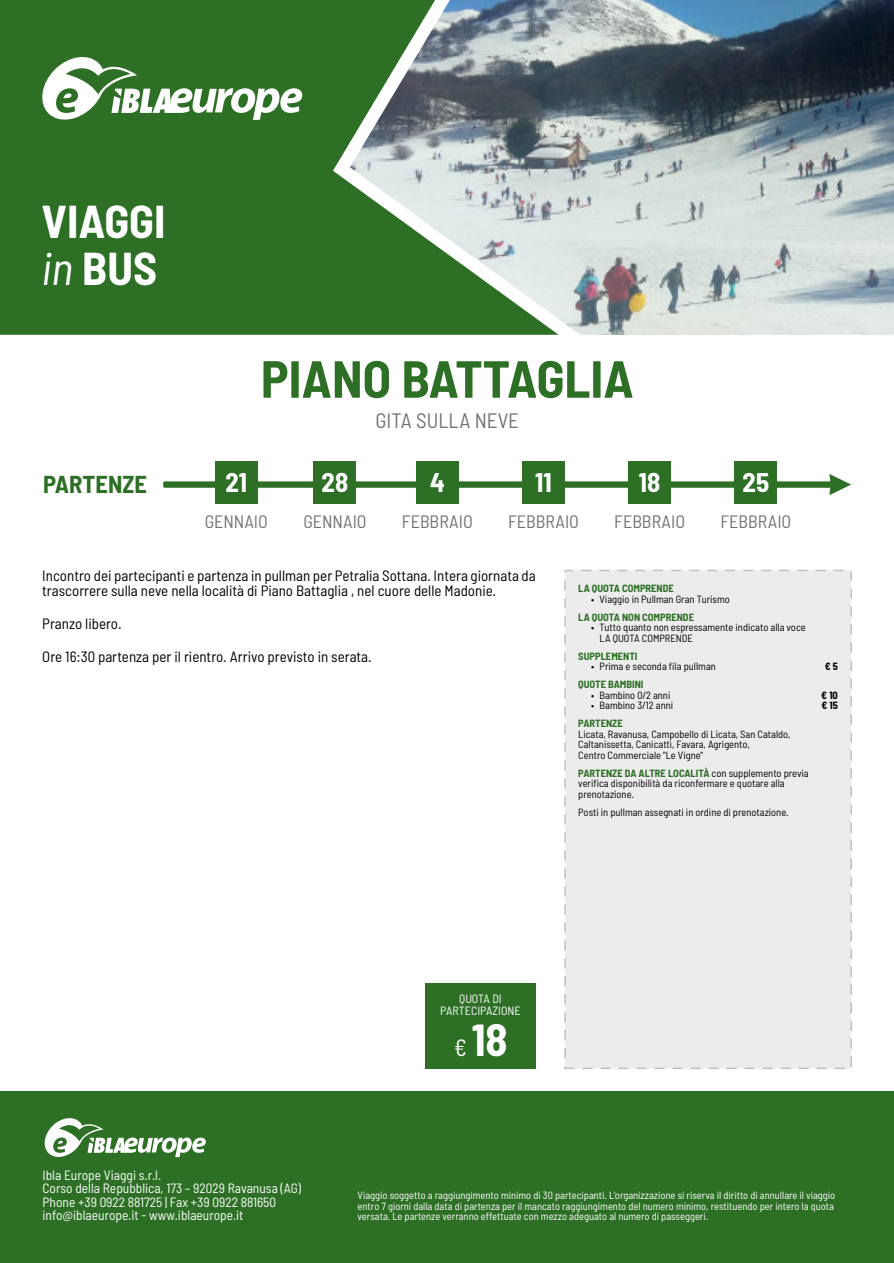
<style>
.page{position:relative;width:894px;height:1263px;background:#fff}
.page>*{position:absolute;margin:0;border:0;box-sizing:border-box;transform-origin:0 0}
.t1{font:700 semi-condensed 52.05px "Barlow";color:#2d6f25}
.t2{font:700 semi-condensed 46.2px/46.2px "Barlow";color:#fff}
.t3{font:700 semi-condensed 45px "Barlow";color:#fff}
.t4{font:700 semi-condensed 27px "Barlow";color:#fff}
.t5{font:700 semi-condensed 24.45px "Barlow";color:#2d6f25}
.t6{font:semi-condensed 20.85px "Barlow";color:#737373}
.t7{font:semi-condensed 18px "Barlow";color:#737373}
.t8{font:semi-condensed 15px/15px "Barlow";color:#000}
.t9{font:semi-condensed 13.5px/13.5px "Barlow";color:#fff}
.t10{font:semi-condensed 12px/12px "Barlow";color:#fff;text-align:center}
.t11{font:semi-condensed 10.5px/10.5px "Barlow";color:#000}
.t12{font:semi-condensed 10.5px/10.5px "Barlow";color:#fff}
.t13{font:700 semi-condensed 10.5px "Barlow";color:#2d6f25}
.t14{font:700 semi-condensed 10.5px "Barlow";color:#000}
.s1{font-weight:400;font-style:italic}
.s2{font-weight:700;color:#2d6f25}
.s3{font-weight:400;font-size:23.55px}
</style>
<div class="page">
<img style="left:597px;top:0;width:296px;height:335px">
<svg style="left:558px;top:0;width:39px;height:335px;background:#aeb6b7"></svg>
<svg style="left:0;top:0;width:558px;height:335px;background:#50824e"></svg>
<svg style="left:38px;top:53px;width:264px;height:71px"></svg>
<div style="left:163px;top:481px;width:670px;height:7px;background:#2d6f25;border-radius:2px"></div>
<svg style="left:829px;top:474px;width:21px;height:21px"></svg>
<div style="left:215px;top:462px;width:42px;height:42px;background:#2d6f25"></div>
<div style="left:314px;top:462px;width:42px;height:42px;background:#2d6f25"></div>
<div style="left:416px;top:462px;width:42px;height:42px;background:#2d6f25"></div>
<div style="left:522px;top:462px;width:42px;height:42px;background:#2d6f25"></div>
<div style="left:628px;top:462px;width:42px;height:42px;background:#2d6f25"></div>
<div style="left:734px;top:462px;width:42px;height:42px;background:#2d6f25"></div>
<div style="left:0;top:1092px;width:893px;height:171px;background:#2d6f25"></div>
<svg style="left:44px;top:1118px;width:162px;height:40px"></svg>
<div style="left:564px;top:570px;width:287px;height:499px;background:#ececec;border:2px dashed #c6bebe"></div>
<div style="left:425px;top:983px;width:110px;height:85px;background:#2d6f25"></div>
<h2 class="t2" style="left:41px;top:197px;width:125px">VIAGGI <span class="s1">in</span> BUS</h2>
<h3 class="t5" style="left:43px;top:469px;width:105px">PARTENZE</h3>
<h1 class="t1" style="left:261px;top:346px;width:374px">PIANO BATTAGLIA</h1>
<h3 class="t6" style="left:375px;top:407px;width:145px">GITA SULLA NEVE</h3>
<h3 class="t4" style="left:225px;top:465px;width:23px">21</h3>
<h3 class="t4" style="left:321px;top:465px;width:28px">28</h3>
<h3 class="t4" style="left:430px;top:465px;width:16px">4</h3>
<h3 class="t4" style="left:535px;top:465px;width:18px">11</h3>
<h3 class="t4" style="left:638px;top:465px;width:23px">18</h3>
<h3 class="t4" style="left:742px;top:465px;width:28px">25</h3>
<h3 class="t7" style="left:204px;top:510px;width:65px">GENNAIO</h3>
<h3 class="t7" style="left:303px;top:510px;width:65px">GENNAIO</h3>
<h3 class="t7" style="left:402px;top:510px;width:72px">FEBBRAIO</h3>
<h3 class="t7" style="left:508px;top:510px;width:72px">FEBBRAIO</h3>
<h3 class="t7" style="left:614px;top:510px;width:72px">FEBBRAIO</h3>
<h3 class="t7" style="left:720px;top:510px;width:72px">FEBBRAIO</h3>
<h3 class="t8" style="left:42px;top:567px;width:495px">Incontro dei partecipanti e partenza in pullman per Petralia Sottana. Intera giornata da trascorrere sulla neve nella località di Piano Battaglia , nel cuore delle Madonie.</h3>
<h3 class="t8" style="left:42px;top:615px;width:81px">Pranzo libero.</h3>
<h3 class="t8" style="left:42px;top:648px;width:331px">Ore 16:30 partenza per il rientro. Arrivo previsto in serata.</h3>
<p class="t13" style="left:578px;top:582px;width:97px">LA QUOTA COMPRENDE</p>
<p class="t11" style="left:591px;top:593px;width:140px">• Viaggio in Pullman Gran Turismo</p>
<p class="t13" style="left:578px;top:610px;width:117px">LA QUOTA NON COMPRENDE</p>
<p class="t11" style="left:599px;top:622px;width:208px;text-indent:-9px">• Tutto quanto non espressamente indicato alla voce<br>LA QUOTA COMPRENDE</p>
<p class="t13" style="left:578px;top:649px;width:61px">SUPPLEMENTI</p>
<p class="t11" style="left:591px;top:661px;width:126px">• Prima e seconda fila pullman</p>
<p class="t14" style="left:824px;top:660px;width:15px">€ 5</p>
<p class="t13" style="left:578px;top:678px;width:67px">QUOTE BAMBINI</p>
<p class="t11" style="left:591px;top:689px;width:81px">• Bambino 0/2 anni</p>
<p class="t14" style="left:821px;top:688px;width:18px">€ 10</p>
<p class="t11" style="left:591px;top:700px;width:84px">• Bambino 3/12 anni</p>
<p class="t14" style="left:821px;top:699px;width:18px">€ 15</p>
<p class="t13" style="left:578px;top:717px;width:46px">PARTENZE</p>
<p class="t11" style="left:578px;top:728px;width:214px">Licata, Ravanusa, Campobello di Licata, San Cataldo,<br>Caltanissetta, Canicattì, Favara, Agrigento,<br>Centro Commerciale "Le Vigne"</p>
<p class="t11" style="left:578px;top:767px;width:232px"><span class="s2">PARTENZE DA ALTRE LOCALITÀ</span> con supplemento previa verifica disponibilità da riconfermare e quotare alla prenotazione.</p>
<p class="t11" style="left:578px;top:806px;width:212px">Posti in pullman assegnati in ordine di prenotazione.</p>
<p class="t10" style="left:440px;top:992px;width:82px">QUOTA DI<br>PARTECIPAZIONE</p>
<h3 class="t3" style="left:453px;top:1011px;width:55px"><span class="s3">€</span> 18</h3>
<p class="t9" style="left:43px;top:1168px;width:260px">Ibla Europe Viaggi s.r.l.<br>Corso della Repubblica, 173 – 92029 Ravanusa (AG)<br>Phone +39 0922 881725 | Fax +39 0922 881650 info@iblaeurope.it - www.iblaeurope.it</p>
<p class="t12" style="left:357px;top:1190px;width:479px">Viaggio soggetto a raggiungimento minimo di 30 partecipanti. L’organizzazione si riserva il diritto di annullare il viaggio entro 7 giorni dalla data di partenza per il mancato raggiungimento del numero minimo, restituendo per intero la quota versata. Le partenze verranno effettuate con mezzo adeguato al numero di passeggeri.</p>
</div>
